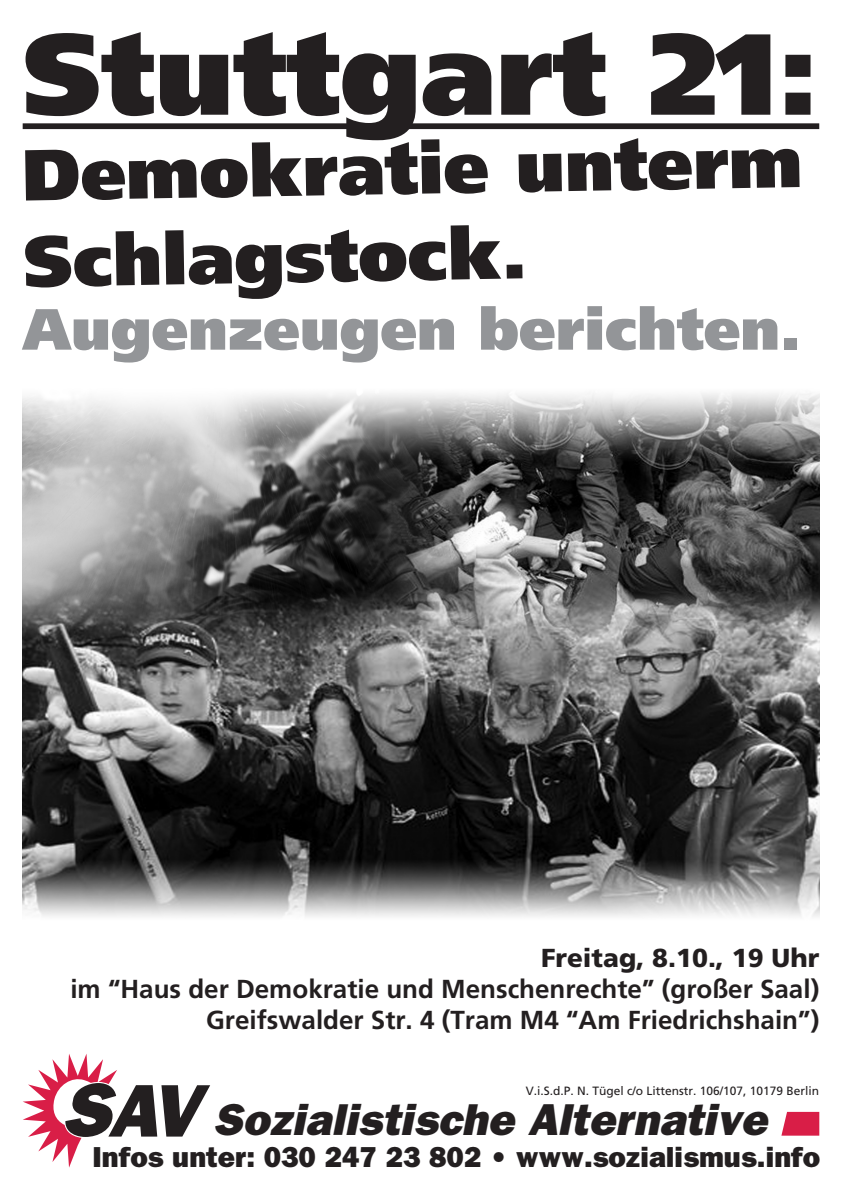
<style>
.page{position:relative;width:842px;height:1191px;background:#fff}
.page>*{position:absolute;margin:0;border:0;box-sizing:border-box;transform-origin:0 0}
.t1{font:900 115px "Frutiger";color:#231f20}
.t2{font:900 72px/86.4px "Frutiger";color:#231f20}
.t3{font:900 58px "Frutiger";color:#939598}
.t4{font:italic 800 44.7px "Frankfurt Gothic";color:#231f20}
.t5{font:800 29px "Frankfurt Gothic";color:#231f20}
.t6{font:700 26px "Frutiger";color:#231f20}
.t7{font:900 26px "Frutiger";color:#231f20}
.t8{font:12px "Frutiger";color:#231f20}
</style>
<div class="page">
<img style="left:23px;top:393px;width:796px;height:524px">
<div style="left:23px;top:123px;width:796px;height:6px;background:#231f20"></div>
<svg style="left:23px;top:1054px;width:187px;height:113px"></svg>
<svg style="left:781px;top:1111px;width:38px;height:24px"></svg>
<p class="t1" style="left:23px;top:4px;width:798px">Stuttgart 21:</p>
<p class="t2" style="left:21px;top:131px;width:782px;rotate:-1deg">Demokratie unterm<br>Schlagstock.</p>
<p class="t3" style="left:23px;top:294px;width:780px">Augenzeugen berichten.</p>
<p class="t7" style="left:541px;top:942px;width:280px">Freitag, 8.10., 19 Uhr</p>
<p class="t6" style="left:70px;top:974px;width:750px">im “Haus der Demokratie und Menschenrechte” (großer Saal)</p>
<p class="t6" style="left:206px;top:1005px;width:615px">Greifswalder Str. 4 (Tram M4 “Am Friedrichshain”)</p>
<p class="t8" style="left:526px;top:1083px;width:295px">V.i.S.d.P. N. Tügel c/o Littenstr. 106/107, 10179 Berlin</p>
<p class="t4" style="left:213px;top:1093px;width:555px">Sozialistische Alternative</p>
<p class="t5" style="left:93px;top:1139px;width:729px">Infos unter: 030 247 23 802 · www.sozialismus.info</p>
</div>
